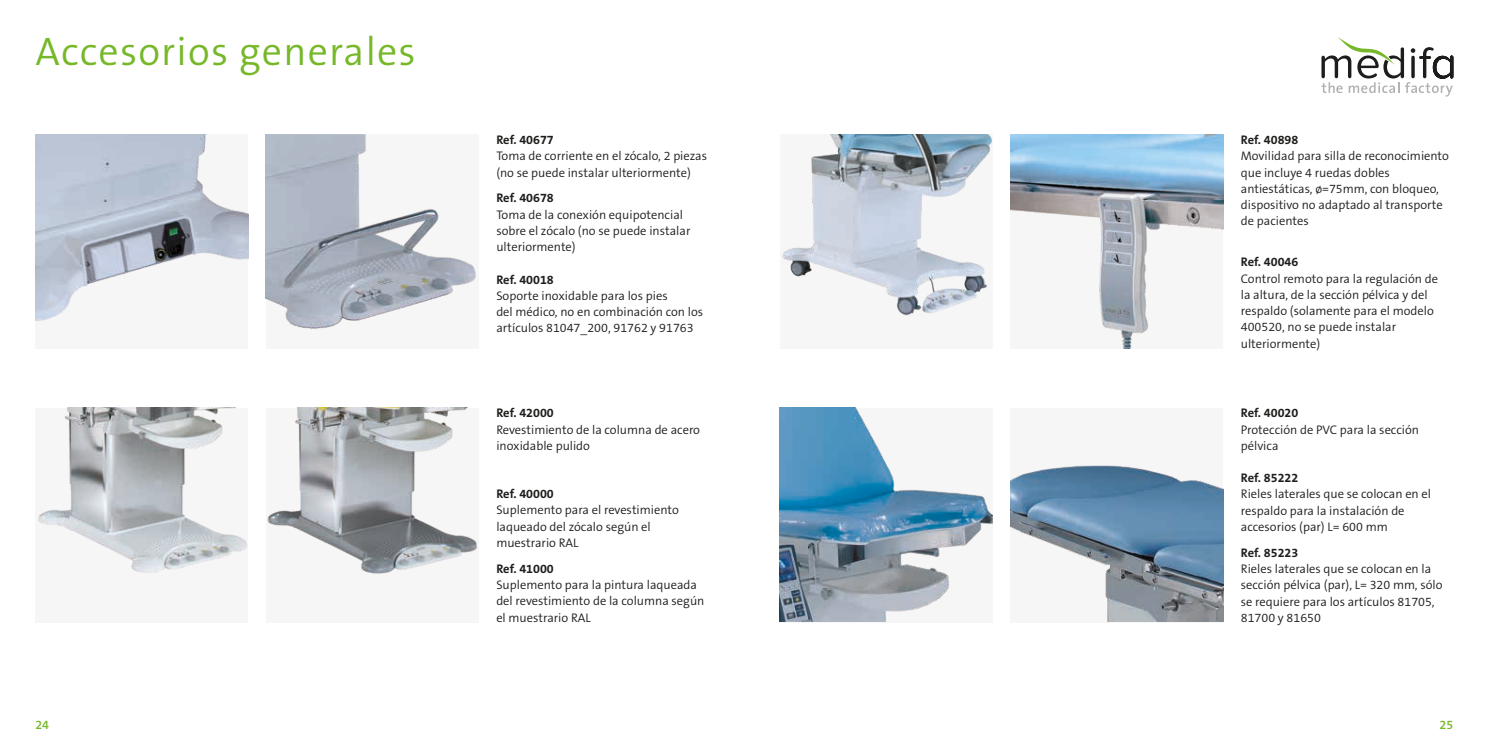
<style>
.page{position:relative;width:1489px;height:745px;background:#fff}
.page>*{position:absolute;margin:0;border:0;box-sizing:border-box;transform-origin:0 0}
.t1{font:300 40px "The Sans B W4";letter-spacing:.03em;color:#76b82a}
.t2{font:300 12.5px/16.2px "The Sans B W4";color:#1d1d1b}
.t3{font:700 12.5px "The Sans B W7";color:#1d1d1b}
.t4{font:600 12.5px "The Sans B W6";color:#76b82a}
</style>
<div class="page">
<img style="left:35px;top:135px;width:213px;height:187px">
<div style="left:35px;top:407px;width:213px;height:214px;background:#f6f6f6"></div>
<img style="left:38px;top:407px;width:209px;height:166px">
<div style="left:266px;top:407px;width:212px;height:214px;background:#f6f6f6"></div>
<img style="left:267px;top:407px;width:210px;height:167px">
<img style="left:1010px;top:135px;width:212px;height:214px">
<img style="left:780px;top:407px;width:212px;height:214px">
<img style="left:266px;top:135px;width:211px;height:194px">
<div style="left:780px;top:135px;width:212px;height:214px;background:#f6f6f6"></div>
<img style="left:782px;top:135px;width:210px;height:180px">
<img style="left:1010px;top:465px;width:212px;height:156px">
<svg style="left:1321px;top:37px;width:132px;height:60px"></svg>
<h1 class="t1" style="left:35px;top:26px;width:382px">Accesorios generales</h1>
<p class="t3" style="left:496px;top:132px;width:59px">Ref. 40677</p>
<p class="t2" style="left:496px;top:148px;width:212px">Toma de corriente en el zócalo, 2 piezas (no se puede instalar ulteriormente)</p>
<p class="t3" style="left:496px;top:190px;width:59px">Ref. 40678</p>
<p class="t2" style="left:496px;top:206px;width:195px">Toma de la conexión equipotencial sobre el zócalo (no se puede instalar ulteriormente)</p>
<p class="t3" style="left:496px;top:271px;width:59px">Ref. 40018</p>
<p class="t2" style="left:496px;top:287px;width:208px">Soporte inoxidable para los pies<br>del médico, no en combinación con los artículos 81047_200, 91762 y 91763</p>
<p class="t3" style="left:496px;top:404px;width:59px">Ref. 42000</p>
<p class="t2" style="left:496px;top:421px;width:205px">Revestimiento de la columna de acero inoxidable pulido</p>
<p class="t3" style="left:496px;top:485px;width:59px">Ref. 40000</p>
<p class="t2" style="left:496px;top:501px;width:184px">Suplemento para el revestimiento laqueado del zócalo según el muestrario RAL</p>
<p class="t3" style="left:496px;top:560px;width:59px">Ref. 41000</p>
<p class="t2" style="left:496px;top:576px;width:210px">Suplemento para la pintura laqueada del revestimiento de la columna según el muestrario RAL</p>
<p class="t3" style="left:1240px;top:132px;width:59px">Ref. 40898</p>
<p class="t2" style="left:1240px;top:148px;width:210px">Movilidad para silla de reconocimiento que incluye 4 ruedas dobles antiestáticas, ø=75mm, con bloqueo, dispositivo no adaptado al transporte de pacientes</p>
<p class="t3" style="left:1240px;top:254px;width:59px">Ref. 40046</p>
<p class="t2" style="left:1240px;top:270px;width:199px">Control remoto para la regulación de la altura, de la sección pélvica y del respaldo (solamente para el modelo<br>400520, no se puede instalar ulteriormente)</p>
<p class="t3" style="left:1240px;top:404px;width:59px">Ref. 40020</p>
<p class="t2" style="left:1240px;top:421px;width:180px">Protección de PVC para la sección pélvica</p>
<p class="t3" style="left:1240px;top:469px;width:59px">Ref. 85222</p>
<p class="t2" style="left:1240px;top:485px;width:192px">Rieles laterales que se colocan en el respaldo para la instalación de accesorios (par) L= 600 mm</p>
<p class="t3" style="left:1240px;top:544px;width:59px">Ref. 85223</p>
<p class="t2" style="left:1240px;top:560px;width:203px">Rieles laterales que se colocan en la sección pélvica (par), L= 320 mm, sólo se requiere para los artículos 81705,<br>81700 y 81650</p>
<p class="t4" style="left:35px;top:716px;width:15px">24</p>
<p class="t4" style="left:1439px;top:716px;width:15px">25</p>
</div>
